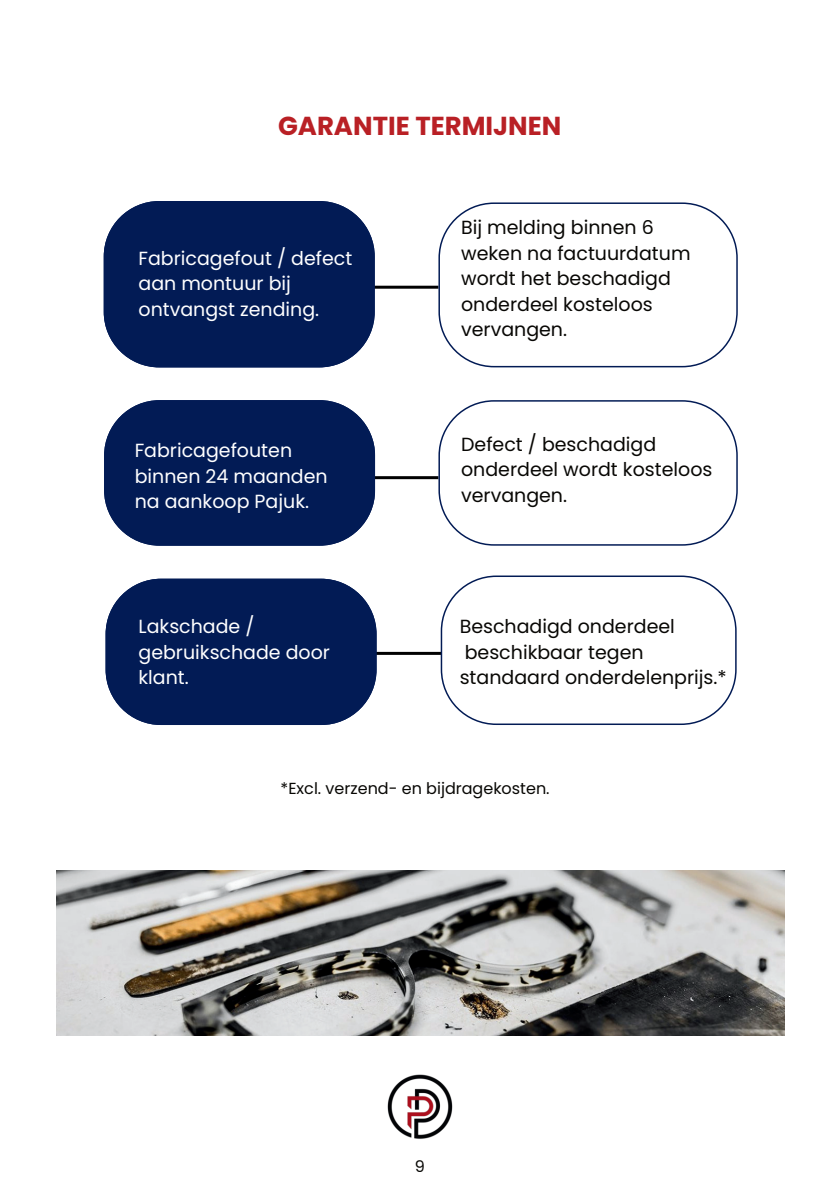
<style>
.page{position:relative;width:839px;height:1191px;background:#fff}
.page>*{position:absolute;margin:0;border:0;box-sizing:border-box;transform-origin:0 0}
.t1{font:700 26px "Poppins";color:#b92025}
.t2{font:19px/25.6px "Poppins";color:#080704}
.t3{font:19px/25.6px "Poppins";color:#fff}
.t4{font:16px "Poppins";color:#080704}
</style>
<div class="page">
<img style="left:56px;top:871px;width:728px;height:165px">
<hr style="left:279px;top:286px;width:241px;height:3px;background:#000">
<svg style="left:438px;top:202px;width:299px;height:165px"></svg>
<div style="left:104px;top:201px;width:271px;height:166px;background:#021b55"></div>
<hr style="left:279px;top:476px;width:241px;height:3px;background:#000">
<svg style="left:104px;top:400px;width:271px;height:146px;background:#122a60"></svg>
<svg style="left:438px;top:400px;width:299px;height:146px"></svg>
<hr style="left:283px;top:652px;width:241px;height:3px;background:#000">
<div style="left:106px;top:579px;width:270px;height:146px;background:#021b55"></div>
<svg style="left:440px;top:576px;width:296px;height:149px"></svg>
<img style="left:387px;top:1074px;width:66px;height:65px">
<h1 class="t1" style="left:278px;top:111px;width:285px">GARANTIE TERMIJNEN</h1>
<p class="t3" style="left:138px;top:245px;width:215px">Fabricagefout / defect aan montuur bij ontvangst zending.</p>
<p class="t2" style="left:461px;top:215px;width:231px">Bij melding binnen 6 weken na factuurdatum wordt het beschadigd onderdeel kosteloos vervangen.</p>
<p class="t3" style="left:135px;top:438px;width:194px">Fabricagefouten binnen 24 maanden na aankoop Pajuk.</p>
<p class="t2" style="left:461px;top:431px;width:253px">Defect / beschadigd onderdeel wordt kosteloos vervangen.</p>
<p class="t3" style="left:138px;top:614px;width:193px">Lakschade / gebruikschade door klant.</p>
<p class="t2" style="left:459px;top:614px;width:268px">Beschadigd onderdeel beschikbaar tegen standaard onderdelenprijs.*</p>
<p class="t4" style="left:280px;top:779px;width:270px">*Excl. verzend- en bijdragekosten.</p>
<p class="t4" style="left:414px;top:1157px;width:12px">9</p>
</div>
